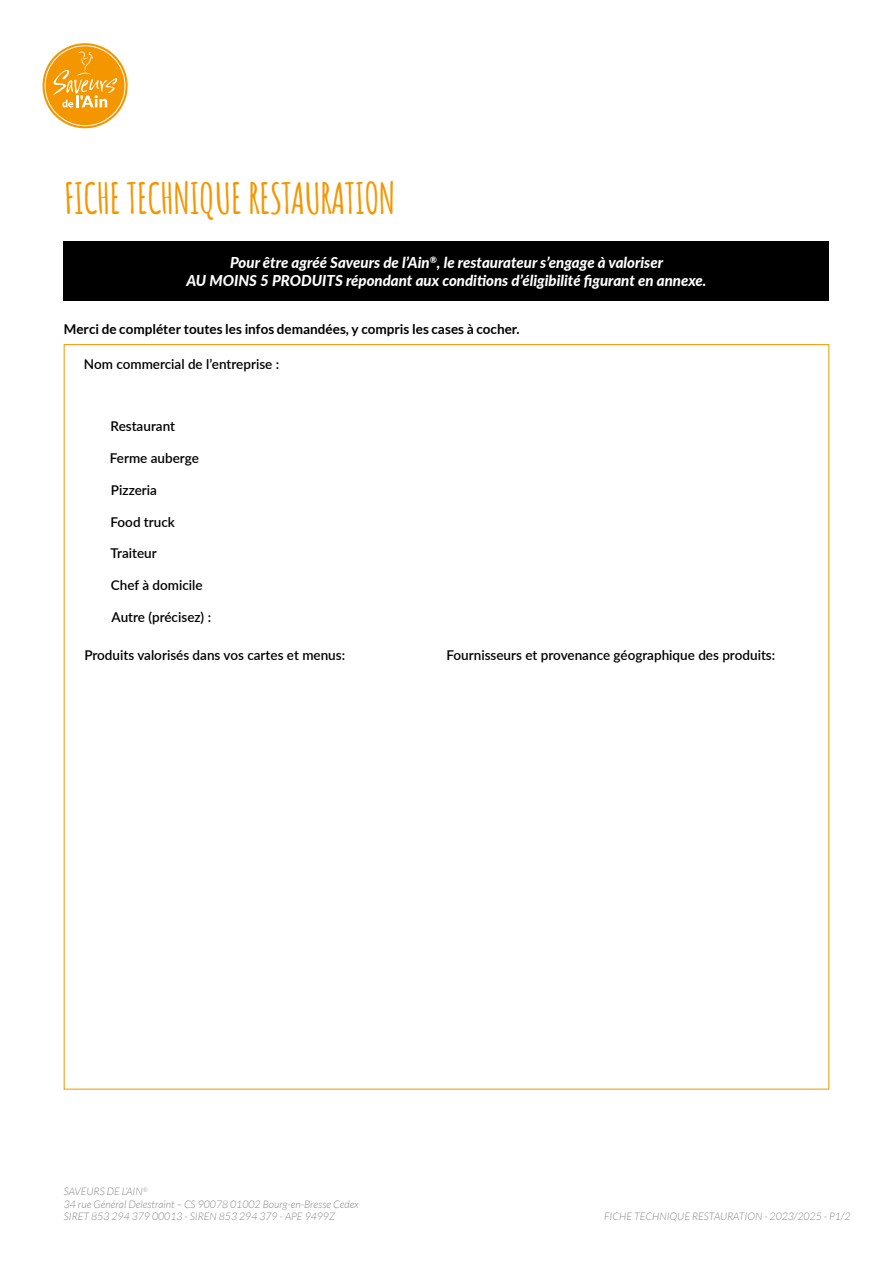
<style>
.page{position:relative;width:893px;height:1263px;background:#fff}
.page>*{position:absolute;margin:0;border:0;box-sizing:border-box;transform-origin:0 0}
.t1{font:700 42px "Amatic SC";letter-spacing:-.025em;color:#f49600}
.t2{font:italic 800 15px/18px "Lato";color:#fff;text-align:center}
.t3{font:600 13.5px "Lato";color:#000}
.t4{font:700 13.5px "Lato";color:#000}
.t5{font:italic 300 10.5px/12.6px "Lato";color:#878787}
</style>
<div class="page">
<svg style="left:43px;top:43px;width:85px;height:85px"></svg>
<div style="left:45px;top:46px;width:80px;height:80px;background:#f49600;border-radius:50%"></div>
<div style="left:45px;top:46px;width:80px;height:80px;border:1px solid #fff;border-radius:50%"></div>
<svg style="left:52px;top:51px;width:65px;height:56px"></svg>
<div style="left:64px;top:241px;width:765px;height:60px;background:#000"></div>
<h1 class="t1" style="left:64px;top:166px;width:333px">FICHE TECHNIQUE RESTAURATION</h1>
<p class="t2" style="left:186px;top:253px;width:522px">Pour être agréé Saveurs de l’Ain<sup>®</sup>, le restaurateur s’engage à valoriser<br>AU MOINS 5 PRODUITS répondant aux conditions d’éligibilité figurant en annexe.</p>
<p class="t4" style="left:64px;top:321px;width:457px">Merci de compléter toutes les infos demandées, y compris les cases à cocher.</p>
<p class="t3" style="left:84px;top:355px;width:197px">Nom commercial de l’entreprise :</p>
<p class="t3" style="left:111px;top:416px;width:66px">Restaurant</p>
<p class="t3" style="left:110px;top:448px;width:91px">Ferme auberge</p>
<p class="t3" style="left:111px;top:480px;width:48px">Pizzeria</p>
<p class="t3" style="left:111px;top:512px;width:66px">Food truck</p>
<p class="t3" style="left:111px;top:544px;width:48px">Traiteur</p>
<p class="t3" style="left:111px;top:576px;width:93px">Chef à domicile</p>
<p class="t3" style="left:112px;top:607px;width:101px">Autre (précisez) :</p>
<p class="t3" style="left:84px;top:645px;width:262px">Produits valorisés dans vos cartes et menus:</p>
<p class="t3" style="left:446px;top:645px;width:330px">Fournisseurs et provenance géographique des produits:</p>
<p class="t5" style="left:64px;top:1185px;width:296px">SAVEURS DE L’AIN<sup>®<br></sup>34 rue Général Delestraint – CS 90078 01002 Bourg-en-Bresse Cedex<br>SIRET 853 294 379 00013 - SIREN 853 294 379 - APE 9499Z</p>
<p class="t5" style="left:604px;top:1211px;width:248px">FICHE TECHNIQUE RESTAURATION - 2023/2025 - P1/2</p>
</div>
